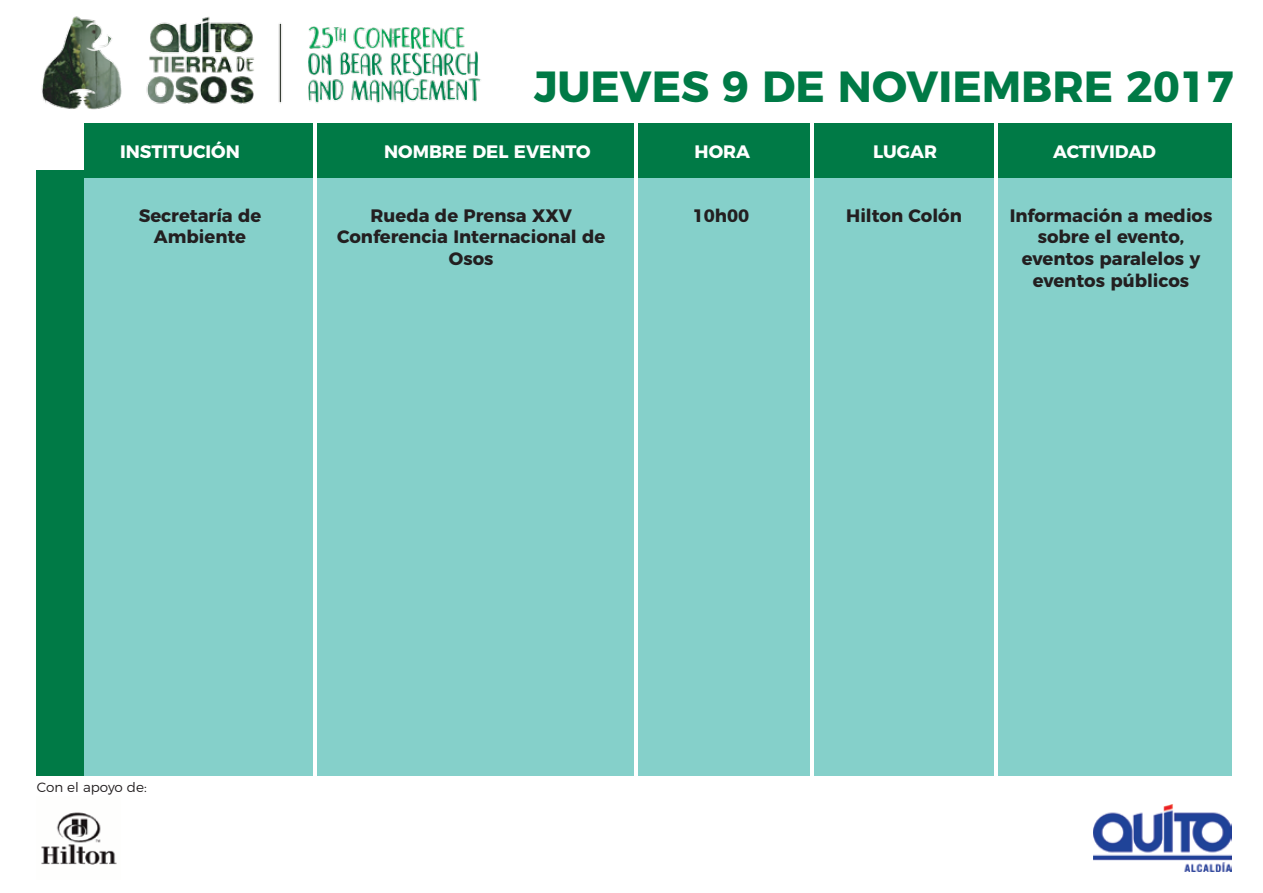
<style>
.page{position:relative;width:1263px;height:893px;background:#fff}
.page>*{position:absolute;margin:0;border:0;box-sizing:border-box;transform-origin:0 0}
.t1{font:700 43.5px "Montserrat";color:#007a46}
.t2{font:700 18px/21.6px "Montserrat";color:#231f20;text-align:center}
.t3{font:700 18px "Montserrat";color:#fff}
.t4{font:300 13.5px "Montserrat";color:#231f20}
</style>
<div class="page">
<div style="left:84px;top:170px;width:1148px;height:606px;background:#85d0ca"></div>
<div style="left:84px;top:123px;width:1148px;height:54px;background:#007a46"></div>
<img style="left:41px;top:16px;width:440px;height:94px">
<div style="left:37px;top:170px;width:47px;height:606px;background:#007a46"></div>
<hr style="left:313px;top:123px;width:4px;height:653px;background:#fff">
<hr style="left:634px;top:123px;width:3px;height:653px;background:#fff">
<hr style="left:810px;top:123px;width:4px;height:653px;background:#fff">
<hr style="left:994px;top:123px;width:4px;height:653px;background:#fff">
<img style="left:1093px;top:804px;width:139px;height:68px">
<img style="left:41px;top:812px;width:76px;height:53px">
<h1 class="t1" style="left:534px;top:51px;width:701px">JUEVES 9 DE NOVIEMBRE 2017</h1>
<p class="t3" style="left:120px;top:136px;width:121px">INSTITUCIÓN</p>
<p class="t3" style="left:384px;top:136px;width:208px">NOMBRE DEL EVENTO</p>
<p class="t3" style="left:694px;top:136px;width:57px">HORA</p>
<p class="t3" style="left:873px;top:136px;width:66px">LUGAR</p>
<p class="t3" style="left:1053px;top:136px;width:104px">ACTIVIDAD</p>
<p class="t2" style="left:139px;top:203px;width:124px">Secretaría de<br>Ambiente</p>
<p class="t2" style="left:337px;top:203px;width:270px">Rueda de Prensa XXV<br>Conferencia Internacional de<br>Osos</p>
<p class="t2" style="left:693px;top:203px;width:58px">10h00</p>
<p class="t2" style="left:846px;top:203px;width:117px">Hilton Colón</p>
<p class="t2" style="left:1010px;top:203px;width:204px">Información a medios sobre el evento, eventos paralelos y eventos públicos</p>
<p class="t4" style="left:37px;top:777px;width:111px">Con el apoyo de:</p>
</div>
